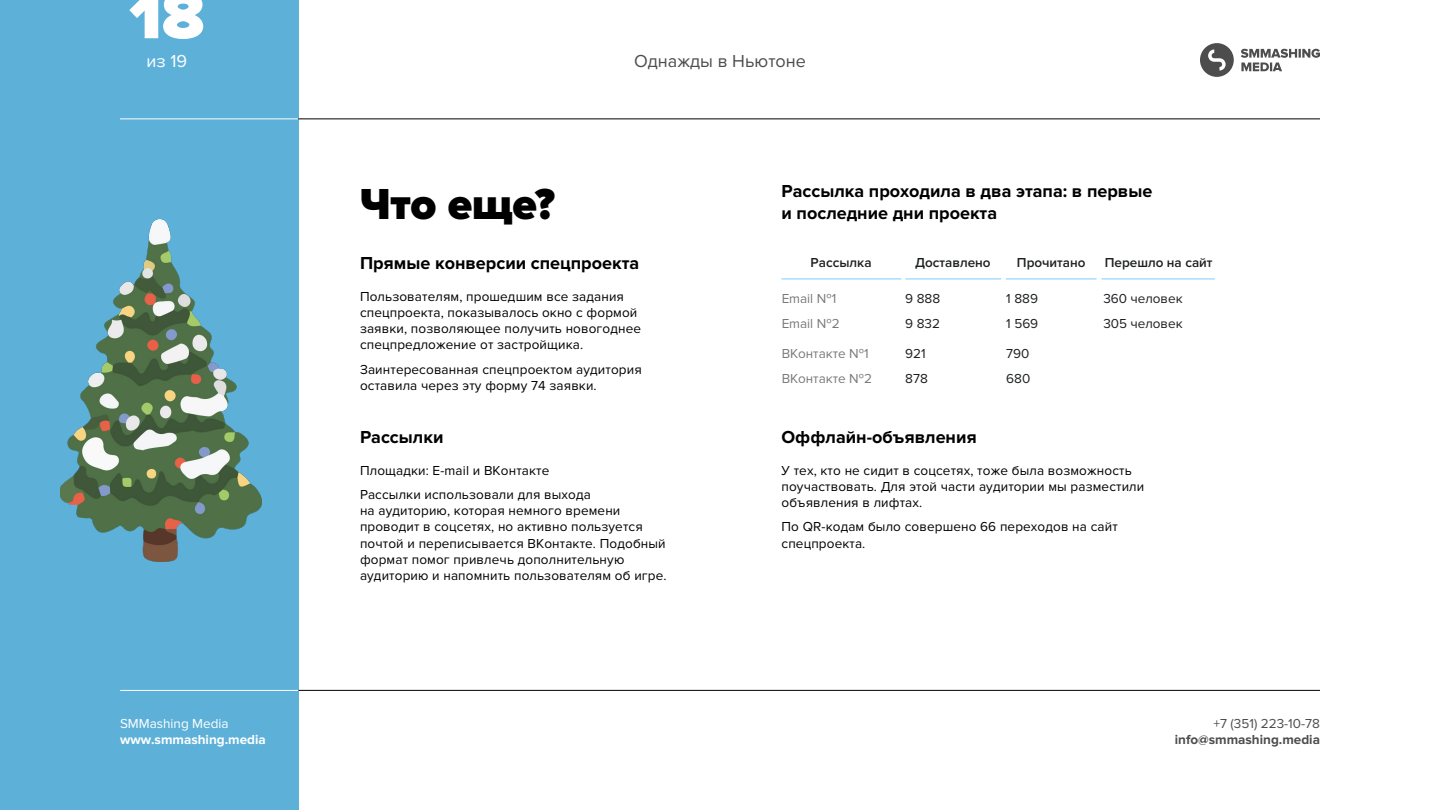
<style>
.page{position:relative;width:1440px;height:810px;background:#fff}
.page>*{position:absolute;margin:0;border:0;box-sizing:border-box;transform-origin:0 0}
.t1{font:900 67.5px "Proxima Nova";color:#fff}
.t2{font:900 45px "Proxima Nova";letter-spacing:-.01em;color:#000}
.t3{font:700 18px/21.6px "Proxima Nova";color:#000}
.t4{font:18px "Proxima Nova";color:#4d4d4d}
.t5{font:18px "Proxima Nova";color:#fff}
.t6{font:13.5px/16.2px "Proxima Nova";letter-spacing:.01em;color:#000}
.t7{font:13.5px "Proxima Nova";color:#1d1f21}
.t8{font:600 13.5px "Proxima Nova";color:#1d1f21}
.t9{font:700 13.5px "Proxima Nova";color:#4d4d4d}
.t10{font:700 13.5px "Proxima Nova";color:#fff}
.t11{font:13.5px "Proxima Nova";color:#4d4d4d}
.t12{font:13.5px "Proxima Nova";color:#fff}
</style>
<div class="page">
<div style="left:0;top:0;width:298px;height:810px;background:#5db1d9"></div>
<hr style="left:120px;top:118px;width:178px;height:1px;background:#fff">
<hr style="left:298px;top:118px;width:1022px;height:1px;background:#000">
<svg style="left:1241px;top:49px;width:79px;height:22px"></svg>
<svg style="left:1200px;top:43px;width:34px;height:34px"></svg>
<hr style="left:298px;top:690px;width:1022px;height:1px;background:#000">
<hr style="left:120px;top:690px;width:178px;height:1px;background:#fff">
<hr style="left:782px;top:278px;width:120px;height:2px;background:#a9defd">
<hr style="left:905px;top:278px;width:96px;height:2px;background:#a9defd">
<hr style="left:1006px;top:278px;width:91px;height:2px;background:#a9defd">
<hr style="left:1102px;top:278px;width:113px;height:2px;background:#a9defd">
<img style="left:60px;top:219px;width:202px;height:342px">
<p class="t1" style="left:129px;top:-23px;width:77px">18</p>
<p class="t5" style="left:147px;top:51px;width:42px">из 19</p>
<p class="t4" style="left:634px;top:51px;width:173px">Однажды в Ньютоне</p>
<p class="t12" style="left:120px;top:716px;width:110px">SMMashing Media</p>
<p class="t10" style="left:120px;top:732px;width:147px">www.smmashing.media</p>
<p class="t2" style="left:360px;top:178px;width:197px">Что еще?</p>
<p class="t3" style="left:360px;top:252px;width:281px">Прямые конверсии спецпроекта</p>
<p class="t6" style="left:360px;top:288px;width:283px">Пользователям, прошедшим все задания спецпроекта, показывалось окно с формой заявки, позволяющее получить новогоднее спецпредложение от застройщика.</p>
<p class="t6" style="left:360px;top:361px;width:283px">Заинтересованная спецпроектом аудитория оставила через эту форму 74 заявки.</p>
<p class="t3" style="left:360px;top:426px;width:85px">Рассылки</p>
<p class="t6" style="left:360px;top:462px;width:191px">Площадки: E-mail и ВКонтакте</p>
<p class="t6" style="left:360px;top:487px;width:308px">Рассылки использовали для выхода<br>на аудиторию, которая немного времени проводит в соцсетях, но активно пользуется почтой и переписывается ВКонтакте. Подобный формат помог привлечь дополнительную аудиторию и напомнить пользователям об игре.</p>
<p class="t3" style="left:782px;top:181px;width:372px">Рассылка проходила в два этапа: в первые и последние дни проекта</p>
<p class="t8" style="left:811px;top:254px;width:62px">Рассылка</p>
<p class="t7" style="left:782px;top:290px;width:56px">Email №1</p>
<p class="t7" style="left:782px;top:315px;width:60px">Email №2</p>
<p class="t7" style="left:782px;top:345px;width:89px">ВКонтакте №1</p>
<p class="t8" style="left:915px;top:254px;width:77px">Доставлено</p>
<p class="t8" style="left:1017px;top:254px;width:70px">Прочитано</p>
<p class="t8" style="left:1105px;top:254px;width:109px">Перешло на сайт</p>
<p class="t7" style="left:905px;top:290px;width:36px">9 888</p>
<p class="t7" style="left:905px;top:315px;width:36px">9 832</p>
<p class="t7" style="left:905px;top:345px;width:22px">921</p>
<p class="t7" style="left:1006px;top:290px;width:33px">1 889</p>
<p class="t7" style="left:1006px;top:315px;width:33px">1 569</p>
<p class="t7" style="left:1006px;top:345px;width:25px">790</p>
<p class="t7" style="left:1103px;top:290px;width:81px">360 человек</p>
<p class="t7" style="left:1103px;top:315px;width:81px">305 человек</p>
<p class="t7" style="left:782px;top:370px;width:92px">ВКонтакте №2</p>
<p class="t7" style="left:905px;top:370px;width:24px">878</p>
<p class="t7" style="left:1006px;top:370px;width:26px">680</p>
<p class="t3" style="left:782px;top:426px;width:197px">Оффлайн-объявления</p>
<p class="t6" style="left:782px;top:462px;width:364px">У тех, кто не сидит в соцсетях, тоже была возможность поучаствовать. Для этой части аудитории мы разместили объявления в лифтах.</p>
<p class="t6" style="left:782px;top:519px;width:338px">По QR-кодам было совершено 66 переходов на сайт спецпроекта.</p>
<p class="t11" style="left:1213px;top:716px;width:108px">+7 (351) 223-10-78</p>
<p class="t9" style="left:1175px;top:732px;width:147px">info@smmashing.media</p>
</div>
